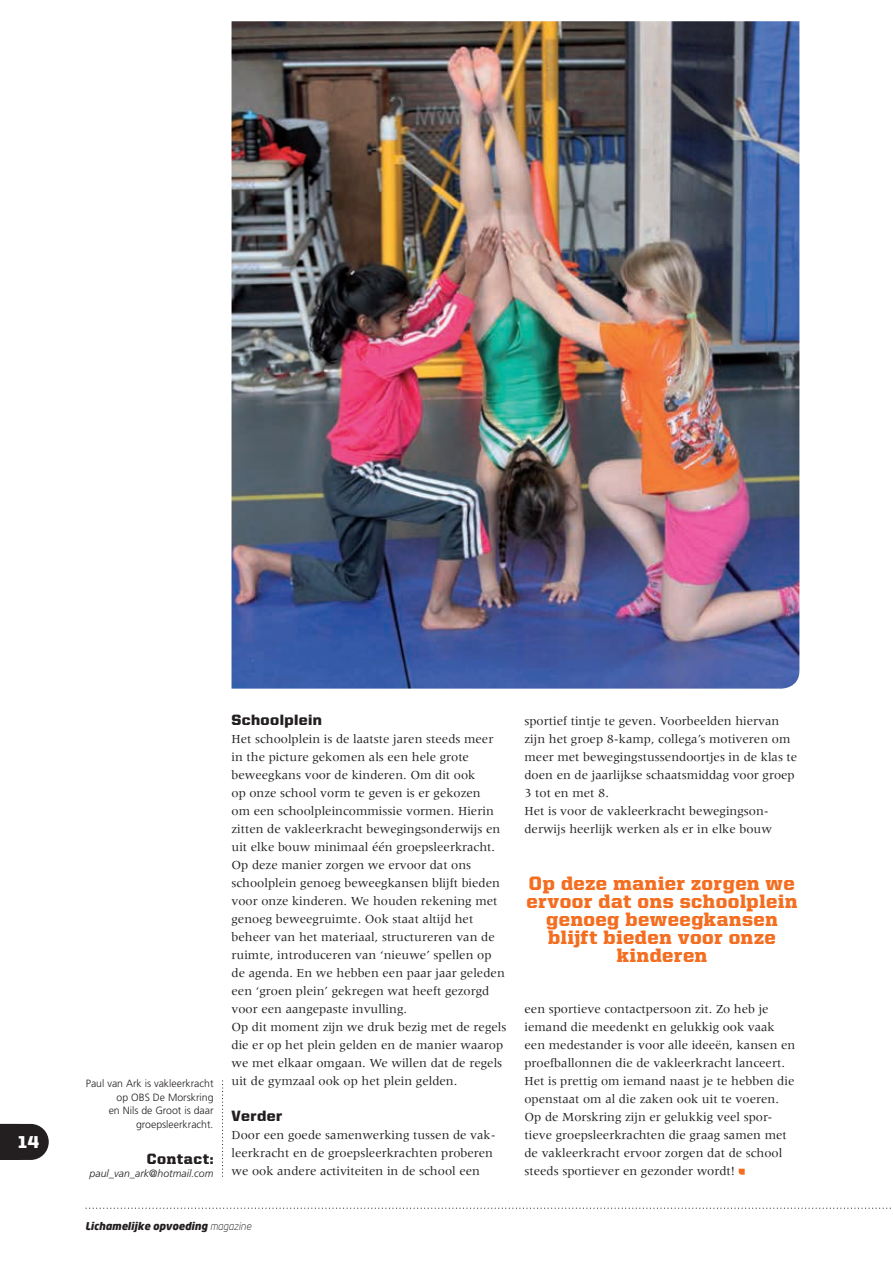
<style>
.page{position:relative;width:893px;height:1263px;background:#fff}
.page>*{position:absolute;margin:0;border:0;box-sizing:border-box;transform-origin:0 0}
.t1{font:900 19.5px/18px "United Serif Reg";letter-spacing:.03em;color:#f36e21;text-align:center}
.t2{font:900 17.25px "United Sans Reg";color:#fff}
.t3{font:900 15px "United Sans Reg";letter-spacing:.025em;color:#231f20}
.t4{font:900 15px "United Serif Reg";letter-spacing:.04em;color:#231f20}
.t5{font:12.75px/18px "Meridien LT Std";color:#231f20}
.t6{font:300 10.5px/13.5px "Frutiger LT Std";color:#231f20;text-align:right}
.t7{font:italic 900 10.5px "Neo Sans";color:#231f20}
.t8{font:italic 300 10.5px "Frutiger LT Std";color:#231f20}
.s1{font-weight:300}
</style>
<div class="page">
<img style="left:232px;top:21px;width:567px;height:668px">
<svg style="left:222px;top:1080px;width:1px;height:97px"></svg>
<svg style="left:739px;top:1169px;width:6px;height:6px"></svg>
<svg style="left:0;top:1124px;width:49px;height:36px;background:#353132"></svg>
<svg style="left:85px;top:1207px;width:806px;height:2px"></svg>
<h2 class="t2" style="left:18px;top:1133px;width:22px">14</h2>
<p class="t6" style="left:86px;top:1077px;width:129px">Paul van Ark is vakleerkracht op OBS De Morskring<br>en Nils de Groot is daar groepsleerkracht.</p>
<p class="t4" style="left:147px;top:1150px;width:68px">Contact:</p>
<p class="t8" style="left:90px;top:1167px;width:125px">paul_van_ark@hotmail.com</p>
<p class="t3" style="left:232px;top:711px;width:92px">Schoolplein</p>
<p class="t5" style="left:232px;top:729px;width:276px">Het schoolplein is de laatste jaren steeds meer in the picture gekomen als een hele grote beweegkans voor de kinderen. Om dit ook<br>op onze school vorm te geven is er gekozen<br>om een schoolpleincommissie vormen. Hierin zitten de vakleerkracht bewegingsonderwijs en uit elke bouw minimaal één groepsleerkracht.<br>Op deze manier zorgen we ervoor dat ons schoolplein genoeg beweegkansen blijft bieden voor onze kinderen. We houden rekening met genoeg beweegruimte. Ook staat altijd het beheer van het materiaal, structureren van de ruimte, introduceren van ‘nieuwe’ spellen op de agenda. En we hebben een paar jaar geleden een ‘groen plein’ gekregen wat heeft gezorgd voor een aangepaste invulling.<br>Op dit moment zijn we druk bezig met de regels die er op het plein gelden en de manier waarop we met elkaar omgaan. We willen dat de regels uit de gymzaal ook op het plein gelden.</p>
<p class="t3" style="left:232px;top:1107px;width:53px">Verder</p>
<p class="t5" style="left:232px;top:1125px;width:266px">Door een goede samenwerking tussen de vak&shy;leerkracht en de groepsleerkrachten proberen we ook andere activiteiten in de school een</p>
<p class="t7" style="left:85px;top:1219px;width:168px">Lichamelijke opvoeding <span class="s1">magazine</span></p>
<p class="t5" style="left:524px;top:711px;width:274px">sportief tintje te geven. Voorbeelden hiervan zijn het groep 8-kamp, collega’s motiveren om meer met bewegingstussendoortjes in de klas te doen en de jaarlijkse schaatsmiddag voor groep 3 tot en met 8.<br>Het is voor de vakleerkracht bewegingson&shy;derwijs heerlijk werken als er in elke bouw</p>
<h1 class="t1" style="left:526px;top:873px;width:272px">Op deze manier zorgen we ervoor dat ons schoolplein genoeg beweegkansen blijft bieden voor onze kinderen</h1>
<p class="t5" style="left:524px;top:999px;width:272px">een sportieve contactpersoon zit. Zo heb je iemand die meedenkt en gelukkig ook vaak een medestander is voor alle ideeën, kansen en proefballonnen die de vakleerkracht lanceert.<br>Het is prettig om iemand naast je te hebben die openstaat om al die zaken ook uit te voeren.<br>Op de Morskring zijn er gelukkig veel spor&shy;tieve groepsleerkrachten die graag samen met de vakleerkracht ervoor zorgen dat de school steeds sportiever en gezonder wordt!</p>
</div>
